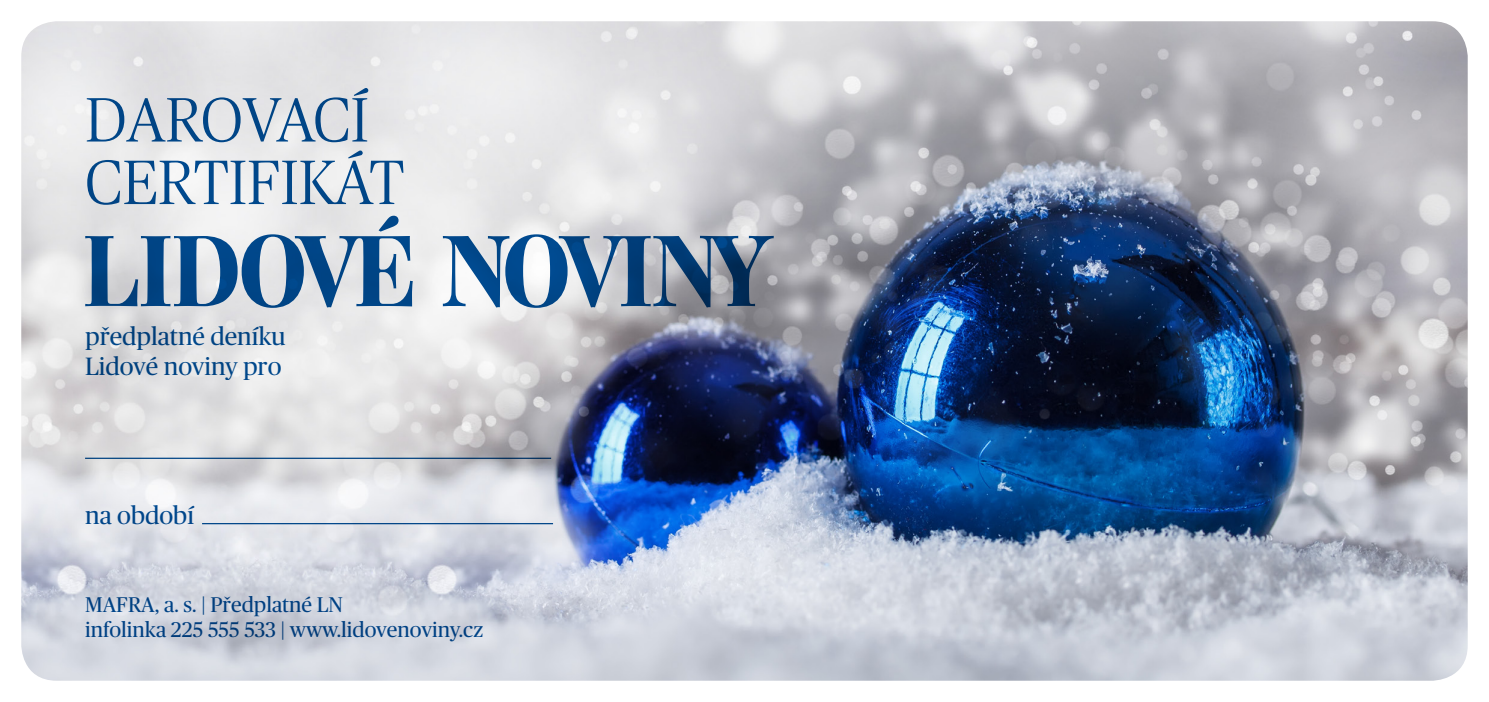
<style>
.page{position:relative;width:1489px;height:702px;background:#fff}
.page>*{position:absolute;margin:0;border:0;box-sizing:border-box;transform-origin:0 0}
.t1{font:300 62.5px/62.5px "Publico Headline CE";color:#014d95}
.t2{font:25px/30px "Publico Headline CE";color:#014d95}
.t3{font:21.25px/25px "Publico Headline CE";color:#014d95}
</style>
<div class="page">
<img style="left:21px;top:21px;width:1446px;height:659px">
<hr style="left:85px;top:457px;width:466px;height:2px;background:#014d95">
<hr style="left:202px;top:523px;width:351px;height:1px;background:#014d95">
<svg style="left:442px;top:234px;width:331px;height:74px"></svg>
<svg style="left:85px;top:216px;width:328px;height:92px;background:#97aec5"></svg>
<h1 class="t1" style="left:85px;top:88px;width:321px">DAROVACÍ<br>CERTIFIKÁT</h1>
<p class="t2" style="left:85px;top:321px;width:202px">předplatné deníku<br>Lidové noviny pro</p>
<p class="t2" style="left:85px;top:500px;width:110px">na období</p>
<p class="t3" style="left:85px;top:592px;width:399px">MAFRA, a. s. | Předplatné LN<br>infolinka 225 555 533 | www.lidovenoviny.cz</p>
</div>
